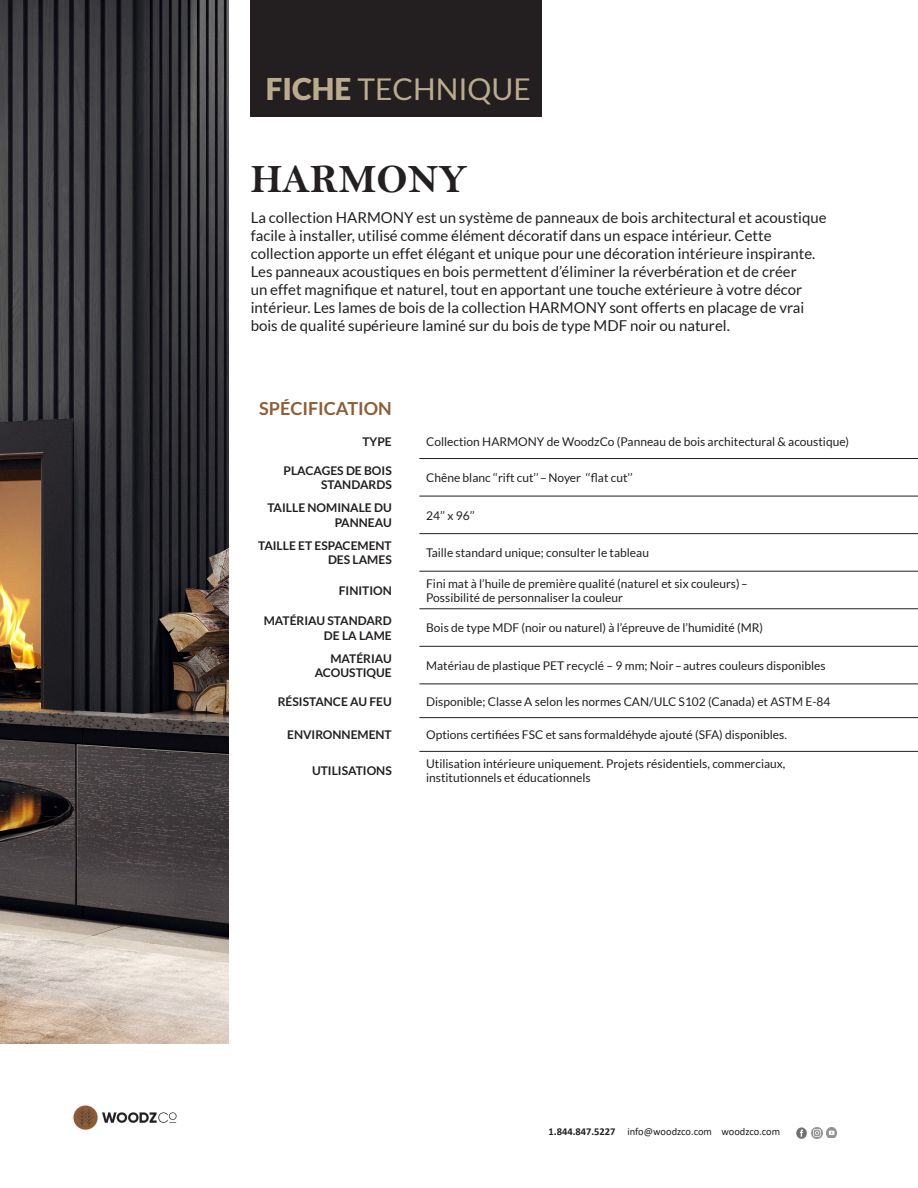
<style>
.page{position:relative;width:918px;height:1188px;background:#fff}
.page>*{position:absolute;margin:0;border:0;box-sizing:border-box;transform-origin:0 0}
.Hi{font:40.5px "Bell MT Bold";color:#231f20}
.t1{font:30px "Lato";color:#baab8f}
.t2{font:700 18px "Lato";color:#8d5e38}
.t3{font:15px/18px "Lato";color:#231f20}
.P-tableau{font:12px/14.4px "Lato";color:#231f20}
.Tableau_gauche{font:700 12px/14.4px "Lato";color:#231f20;text-align:right}
.t4{font:10.5px "Calibri";letter-spacing:-.005em;color:#231f20}
.s1{font-weight:900}
.s2{font-weight:700}
</style>
<div class="page">
<img style="left:73px;top:1105px;width:104px;height:25px">
<svg style="left:796px;top:1128px;width:41px;height:10px"></svg>
<hr style="left:419px;top:458px;width:499px;height:1px;background:#231f20">
<hr style="left:419px;top:496px;width:499px;height:1px;background:#231f20">
<hr style="left:419px;top:533px;width:499px;height:1px;background:#231f20">
<hr style="left:419px;top:571px;width:499px;height:1px;background:#231f20">
<hr style="left:419px;top:609px;width:499px;height:1px;background:#231f20">
<hr style="left:419px;top:646px;width:499px;height:1px;background:#231f20">
<hr style="left:419px;top:684px;width:499px;height:1px;background:#231f20">
<hr style="left:419px;top:717px;width:499px;height:1px;background:#231f20">
<hr style="left:419px;top:751px;width:499px;height:1px;background:#231f20">
<div style="left:251px;top:0;width:291px;height:117px;background:#231f20"></div>
<img style="left:0;top:0;width:228px;height:1043px">
<p class="t1" style="left:266px;top:72px;width:266px"><span class="s1">FICHE</span> TECHNIQUE</p>
<p class="Hi" style="left:251px;top:155px;width:218px">HARMONY</p>
<p class="t3" style="left:251px;top:208px;width:577px">La collection HARMONY est un système de panneaux de bois architectural et acoustique facile à installer, utilisé comme élément décoratif dans un espace intérieur. Cette collection apporte un effet élégant et unique pour une décoration intérieure inspirante.<br>Les panneaux acoustiques en bois permettent d’éliminer la réverbération et de créer<br>un effet magnifique et naturel, tout en apportant une touche extérieure à votre décor intérieur. Les lames de bois de la collection HARMONY sont offerts en placage de vrai bois de qualité supérieure laminé sur du bois de type MDF noir ou naturel.</p>
<h2 class="t2" style="left:259px;top:398px;width:134px">SPÉCIFICATION</h2>
<p class="Tableau_gauche" style="left:362px;top:435px;width:31px">TYPE</p>
<p class="P-tableau" style="left:426px;top:435px;width:424px">Collection HARMONY de WoodzCo (Panneau de bois architectural &amp; acoustique)</p>
<p class="Tableau_gauche" style="left:284px;top:463px;width:110px">PLACAGES DE BOIS<br>STANDARDS</p>
<p class="P-tableau" style="left:426px;top:471px;width:208px">Chêne blanc ‘‘rift cut’’–Noyer ‘‘flat cut’’</p>
<p class="Tableau_gauche" style="left:267px;top:501px;width:126px">TAILLE NOMINALE DU<br>PANNEAU</p>
<p class="P-tableau" style="left:426px;top:508px;width:50px">24’’ x 96’’</p>
<p class="Tableau_gauche" style="left:258px;top:538px;width:135px">TAILLE ET ESPACEMENT<br>DES LAMES</p>
<p class="P-tableau" style="left:426px;top:546px;width:224px">Taille standard unique; consulter le tableau</p>
<p class="Tableau_gauche" style="left:339px;top:583px;width:54px">FINITION</p>
<p class="P-tableau" style="left:426px;top:576px;width:323px">Fini mat à l’huile de première qualité (naturel et six couleurs)–<br>Possibilité de personnaliser la couleur</p>
<p class="Tableau_gauche" style="left:264px;top:613px;width:129px">MATÉRIAU STANDARD<br>DE LA LAME</p>
<p class="P-tableau" style="left:426px;top:621px;width:339px">Bois de type MDF (noir ou naturel) à l’épreuve de l’humidité (MR)</p>
<p class="Tableau_gauche" style="left:315px;top:651px;width:79px">MATÉRIAU<br>ACOUSTIQUE</p>
<p class="P-tableau" style="left:426px;top:658px;width:401px">Matériau de plastique PET recyclé – 9 mm; Noir–autres couleurs disponibles</p>
<p class="Tableau_gauche" style="left:278px;top:694px;width:116px">RÉSISTANCE AU FEU</p>
<p class="P-tableau" style="left:426px;top:694px;width:406px">Disponible; Classe A selon les normes CAN/ULC S102 (Canada) et ASTM E-84</p>
<p class="Tableau_gauche" style="left:287px;top:728px;width:106px">ENVIRONNEMENT</p>
<p class="P-tableau" style="left:426px;top:728px;width:362px">Options certifiées FSC et sans formaldéhyde ajouté (SFA) disponibles.</p>
<p class="Tableau_gauche" style="left:312px;top:763px;width:81px">UTILISATIONS</p>
<p class="P-tableau" style="left:426px;top:756px;width:361px">Utilisation intérieure uniquement. Projets résidentiels, commerciaux, institutionnels et éducationnels</p>
<p class="t4" style="left:549px;top:1125px;width:233px"><span class="s2">1.844.847.5227</span> info@woodzco.com woodzco.com</p>
</div>
